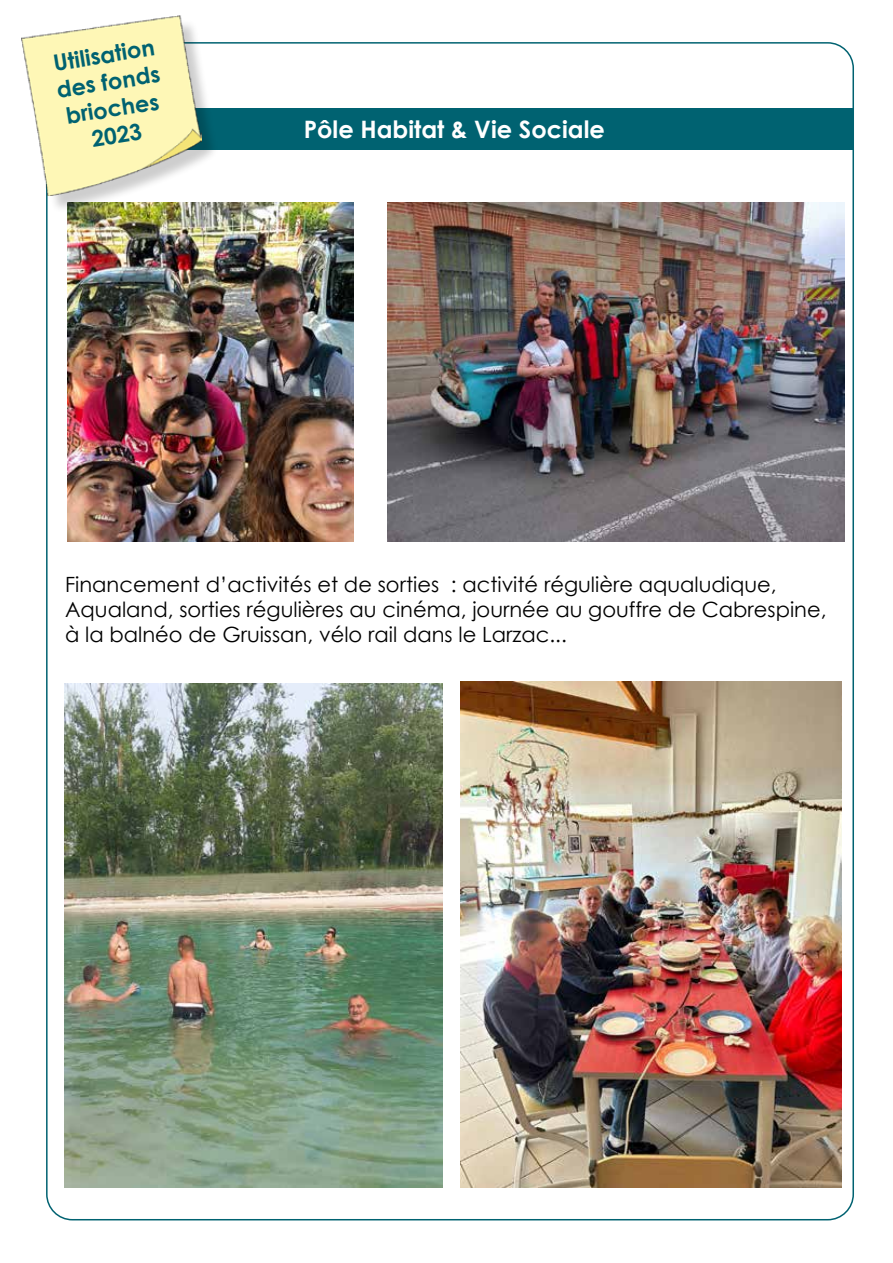
<style>
.page{position:relative;width:893px;height:1263px;background:#fff}
.page>*{position:absolute;margin:0;border:0;box-sizing:border-box;transform-origin:0 0}
.t1{font:700 24px "Century Gothic";color:#fff}
.t2{font:700 22.5px/27px "Century Gothic";color:#006271;text-align:center}
.t3{font:21px/25.2px "Century Gothic";color:#000}
</style>
<div class="page">
<img style="left:67px;top:202px;width:287px;height:339px">
<img style="left:387px;top:202px;width:458px;height:339px">
<div style="left:46px;top:108px;width:808px;height:41px;background:#006271"></div>
<img style="left:461px;top:682px;width:380px;height:506px">
<img style="left:65px;top:683px;width:378px;height:504px">
<div style="left:25px;top:19px;width:194px;height:195px;background:#000;opacity:.2"></div>
<img style="left:22px;top:16px;width:179px;height:180px">
<p class="t2" style="left:50px;top:49px;width:106px;rotate:-9deg">Utilisation des fonds brioches<br>2023</p>
<p class="t1" style="left:304px;top:111px;width:302px">Pôle Habitat &amp; Vie Sociale</p>
<p class="t3" style="left:65px;top:571px;width:763px">Financement d’activités et de sorties : activité régulière aqualudique,<br>Aqualand, sorties régulières au cinéma, journée au gouffre de Cabrespine, à la balnéo de Gruissan, vélo rail dans le Larzac...</p>
</div>
